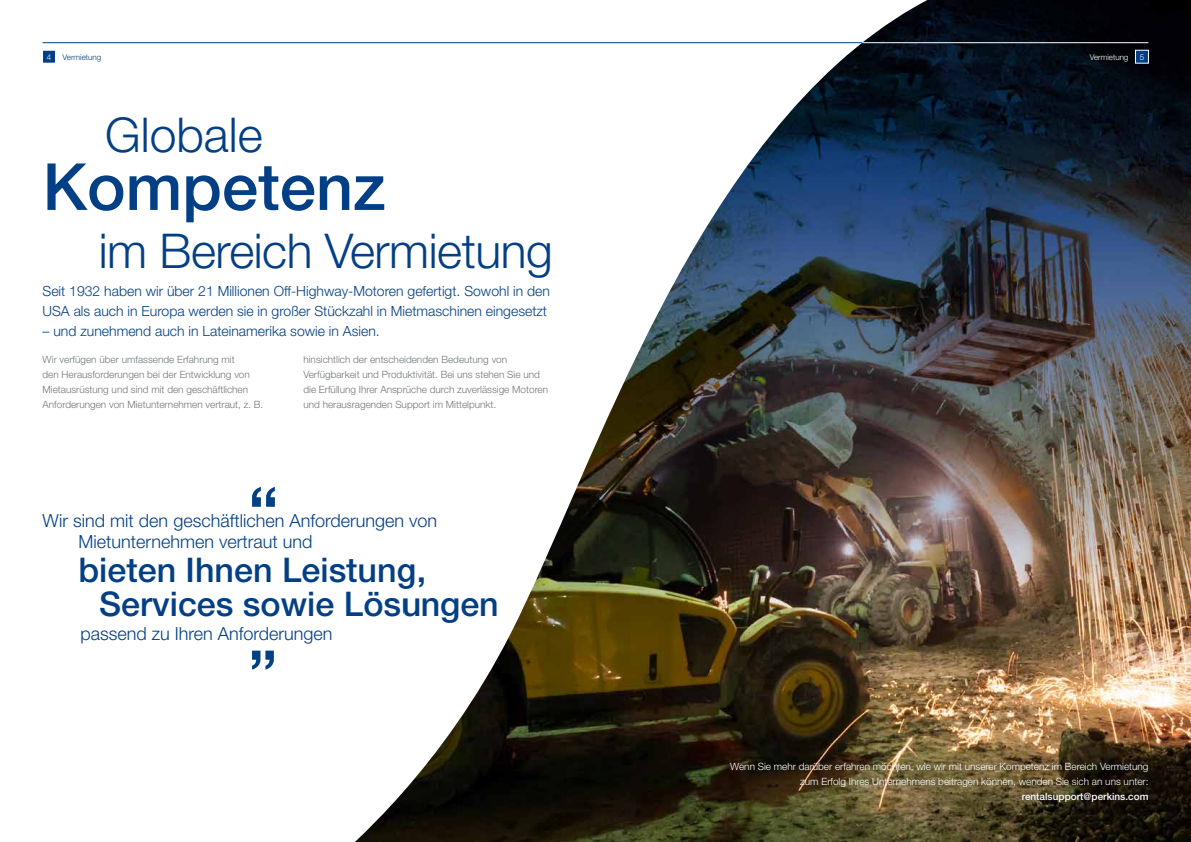
<style>
.page{position:relative;width:1191px;height:842px;background:#fff}
.page>*{position:absolute;margin:0;border:0;box-sizing:border-box;transform-origin:0 0}
.t1{font:500 65px "Helvetica Neue LT Pro";color:#033f85}
.t2{font:300 48px "Helvetica Neue LT Pro";letter-spacing:-.01em;color:#033f85}
.t3{font:500 34px/34px "Helvetica Neue LT Pro";color:#033f85}
.t4{font:300 18px/21px "Helvetica Neue LT Pro";color:#033f85}
.t5{font:300 14px/20px "Helvetica Neue LT Pro";color:#033f85}
.t6{font:300 10px/15px "Helvetica Neue LT Pro";color:#71777a}
.t7{font:300 10px/15px "Helvetica Neue LT Pro";color:#fff;text-align:right}
.t8{font:500 10px "Helvetica Neue LT Pro";color:#fff}
.t9{font:300 8px "Helvetica Neue LT Pro";color:#fff}
.t10{font:300 8px "Helvetica Neue LT Pro";color:#033f85}
</style>
<div class="page">
<div style="left:43px;top:50px;width:12px;height:13px;background:#033f85"></div>
<div style="left:42px;top:50px;width:14px;height:13px;border:1px solid #fff"></div>
<svg style="left:252px;top:487px;width:23px;height:20px"></svg>
<svg style="left:252px;top:651px;width:22px;height:19px"></svg>
<img style="left:355px;top:0;width:836px;height:842px">
<hr style="left:862px;top:43px;width:286px;height:1px;background:#fff">
<hr style="left:43px;top:43px;width:819px;height:1px;background:#033f85">
<div style="left:1135px;top:50px;width:13px;height:13px;background:#033f85"></div>
<div style="left:1135px;top:50px;width:13px;height:13px;border:1px solid #fff"></div>
<p class="t9" style="left:47px;top:52px;width:6px">4</p>
<p class="t10" style="left:63px;top:52px;width:40px">Vermietung</p>
<h2 class="t2" style="left:105px;top:105px;width:159px">Globale</h2>
<h1 class="t1" style="left:43px;top:148px;width:345px">Kompetenz</h1>
<h2 class="t2" style="left:99px;top:221px;width:455px">im Bereich Vermietung</h2>
<h3 class="t5" style="left:43px;top:281px;width:509px">Seit 1932 haben wir über 21 Millionen Off-Highway-Motoren gefertigt. Sowohl in den<br>USA als auch in Europa werden sie in großer Stückzahl in Mietmaschinen eingesetzt</h3>
<h3 class="t5" style="left:43px;top:321px;width:339px">– und zunehmend auch in Lateinamerika sowie in Asien.</h3>
<p class="t6" style="left:43px;top:352px;width:222px">Wir verfügen über umfassende Erfahrung mit<br>den Herausforderungen bei der Entwicklung von Mietausrüstung und sind mit den geschäftlichen Anforderungen von Mietunternehmen vertraut, z. B.</p>
<p class="t6" style="left:303px;top:352px;width:246px">hinsichtlich der entscheidenden Bedeutung von Verfügbarkeit und Produktivität. Bei uns stehen Sie und die Erfüllung Ihrer Ansprüche durch zuverlässige Motoren und herausragenden Support im Mittelpunkt.</p>
<h3 class="t4" style="left:79px;top:510px;width:360px;text-indent:-36px">Wir sind mit den geschäftlichen Anforderungen von<br>Mietunternehmen vertraut und</h3>
<h3 class="t3" style="left:99px;top:553px;width:401px;text-indent:-21px">bieten Ihnen Leistung,<br>Services sowie Lösungen</h3>
<h3 class="t4" style="left:80px;top:623px;width:254px">passend zu Ihren Anforderungen</h3>
<p class="t9" style="left:1089px;top:52px;width:40px">Vermietung</p>
<p class="t9" style="left:1139px;top:52px;width:6px">5</p>
<p class="t7" style="left:730px;top:758px;width:420px">Wenn Sie mehr darüber erfahren möchten, wie wir mit unserer Kompetenz im Bereich Vermietung zum Erfolg Ihres Unternehmens beitragen können, wenden Sie sich an uns unter:</p>
<p class="t8" style="left:1021px;top:790px;width:128px">rentalsupport@perkins.com</p>
</div>
